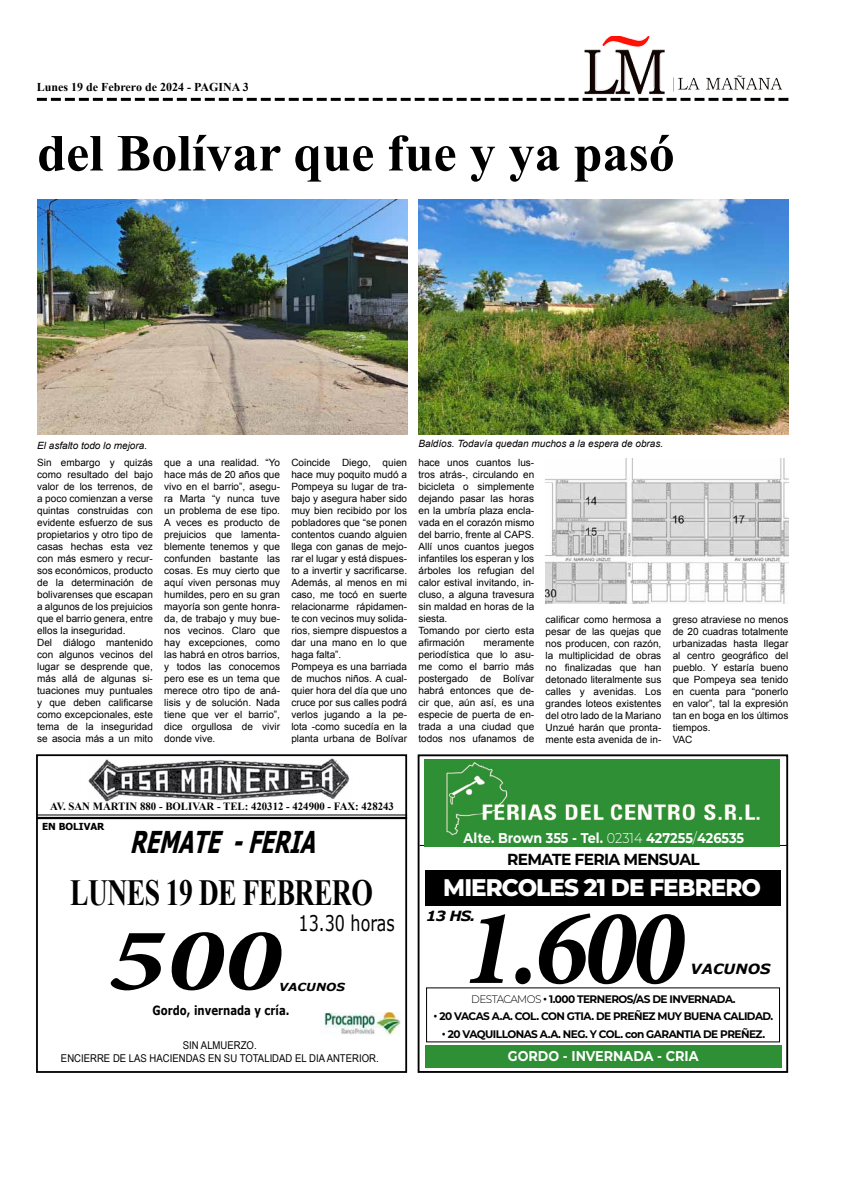
<style>
.page{position:relative;width:842px;height:1191px;background:#fff}
.page>*{position:absolute;margin:0;border:0;box-sizing:border-box;transform-origin:0 0}
.t1{font:italic 700 108.3px "Minion Pro";color:#000}
.t2{font:italic 700 90px "Minion Pro";color:#000;scale:1.29 1}
.t3{font:700 52px "Times New Roman";color:#000}
.t4{font:700 36.8px "Times New Roman";letter-spacing:-.02em;color:#000;scale:.75 1}
.t5{font:italic 700 30.1px "Tahoma";color:#000;scale:.72 1}
.t6{font:800 24px "Montserrat";letter-spacing:-.04em;color:#fff;scale:.96 1}
.t7{font:21.6px "Verdana";color:#000;scale:.74 1}
.t8{font:700 16px "Montserrat";letter-spacing:-.04em;color:#000;scale:.96 1}
.t9{font:700 14.2px "Montserrat";color:#fff;scale:.9 1}
.t10{font:italic 700 14px "Verdana";color:#000;scale:1.04 1}
.t11{font:700 12.7px "Verdana";color:#000;scale:.8 1}
.t12{font:700 12px "Times New Roman";color:#000}
.t13{font:700 11.1px "Times New Roman";color:#000}
.t14{font:italic 700 11.1px "Verdana";color:#000;scale:1.09 1}
.t15{font:700 11px "Montserrat";letter-spacing:-.05em;color:#000;scale:.96 1}
.t16{font:10.7px/12.9px "Arial Narrow";color:#000;text-align:center;scale:1.09 1}
.t17{font:10px/12px "Arial";color:#000}
.t18{font:italic 10px "Arial";color:#000}
.t19{font:700 9.7px "Tahoma";color:#000}
.s1{font-weight:300}
</style>
<div class="page">
<svg style="left:37px;top:98px;width:751px;height:3px"></svg>
<img style="left:584px;top:36px;width:199px;height:59px">
<div style="left:426px;top:870px;width:355px;height:35px;background:#000"></div>
<hr style="left:420px;top:845px;width:367px;height:1px;background:#000">
<div style="left:418px;top:754px;width:370px;height:318px;border:2px solid #000"></div>
<img style="left:424px;top:759px;width:356px;height:87px">
<div style="left:425px;top:1045px;width:356px;height:22px;background:#2e8f35"></div>
<div style="left:36px;top:754px;width:371px;height:318px;border:2px solid #000"></div>
<img style="left:88px;top:758px;width:262px;height:44px">
<hr style="left:37px;top:814px;width:370px;height:1px;background:#000">
<hr style="left:37px;top:817px;width:370px;height:2px;background:#000">
<img style="left:324px;top:1012px;width:77px;height:23px">
<img style="left:37px;top:199px;width:370px;height:235px">
<img style="left:418px;top:199px;width:370px;height:236px">
<img style="left:546px;top:458px;width:242px;height:145px">
<p class="t12" style="left:37px;top:78px;width:214px">Lunes 19 de Febrero de 2024 - PAGINA 3</p>
<h3 class="t3" style="left:37px;top:117px;width:639px">del Bolívar que fue y ya pasó</h3>
<p class="t18" style="left:37px;top:439px;width:112px">El asfalto todo lo mejora.</p>
<p class="t17" style="left:37px;top:456px;width:117px">Sin embargo y quizás como resultado del bajo valor de los terrenos, de a poco comienzan a verse quintas construidas con evidente esfuerzo de sus propietarios y otro tipo de casas hechas esta vez con más esmero y recur&shy;sos económicos, producto de la determinación de bolivarenses que escapan a algunos de los prejuicios que el barrio genera, entre ellos la inseguridad.<br>Del diálogo mantenido con algunos vecinos del lugar se desprende que, más allá de algunas si&shy;tuaciones muy puntuales y que deben calificarse como excepcionales, este tema de la inseguridad se asocia más a un mito</p>
<p class="t17" style="left:164px;top:456px;width:117px;text-align:justify">que a una realidad. “Yo hace más de 20 años que vivo en el barrio”, asegu&shy;ra Marta “y nunca tuve un problema de ese tipo.<br>A veces es producto de prejuicios que lamenta&shy;blemente tenemos y que confunden bastante las cosas. Es muy cierto que aquí viven personas muy humildes, pero en su gran mayoría son gente honra&shy;da, de trabajo y muy bue&shy;nos vecinos. Claro que hay excepciones, como las habrá en otros barrios, y todos las conocemos pero ese es un tema que merece otro tipo de aná&shy;lisis y de solución. Nada tiene que ver el barrio”, dice orgullosa de vivir donde vive.</p>
<p class="t17" style="left:291px;top:456px;width:117px">Coincide Diego, quien hace muy poquito mudó a<br>Pompeya su lugar de tra&shy;bajo y asegura haber sido muy bien recibido por los pobladores que “se ponen contentos cuando alguien llega con ganas de mejo&shy;rar el lugar y está dispues&shy;to a invertir y sacrificarse.<br>Además, al menos en mi caso, me tocó en suerte relacionarme rápidamen&shy;te con vecinos muy solida&shy;rios, siempre dispuestos a dar una mano en lo que haga falta”.<br>Pompeya es una barriada de muchos niños. A cual&shy;quier hora del día que uno cruce por sus calles podrá verlos jugando a la pe&shy;lota -como sucedía en la planta urbana de Bolívar</p>
<p class="t18" style="left:418px;top:437px;width:246px">Baldíos. Todavía quedan muchos a la espera de obras.</p>
<p class="t17" style="left:418px;top:456px;width:117px">hace unos cuantos lus&shy;tros atrás-, circulando en bicicleta o simplemente dejando pasar las horas en la umbría plaza encla&shy;vada en el corazón mismo del barrio, frente al CAPS.<br>Allí unos cuantos juegos infantiles los esperan y los árboles los refugian del calor estival invitando, in&shy;cluso, a alguna travesura sin maldad en horas de la siesta.<br>Tomando por cierto esta afirmación</p>
<p class="t17" style="left:418px;top:636px;width:117px;text-align:justify;text-indent:65px">meramente periodística que lo asu&shy;me como el barrio más postergado de Bolívar habrá entonces que de&shy;cir que, aún así, es una especie de puerta de en&shy;trada a una ciudad que todos nos ufanamos de</p>
<p class="t17" style="left:546px;top:613px;width:117px;text-align:justify">calificar como hermosa a pesar de las quejas que nos producen, con razón, la multiplicidad de obras no finalizadas que han detonado literalmente sus calles y avenidas. Los grandes loteos existentes del otro lado de la Mariano Unzué harán que pronta&shy;mente esta avenida de in-</p>
<p class="t17" style="left:673px;top:613px;width:117px">greso atraviese no menos de 20 cuadras totalmente urbanizadas hasta llegar al centro geográfico del pueblo. Y estaría bueno que Pompeya sea tenido en cuenta para “ponerlo en valor”, tal la expresión tan en boga en los últimos tiempos.<br>VAC</p>
<p class="t13" style="left:50px;top:798px;width:345px">AV. SAN MARTIN 880 - BOLIVAR - TEL: 420312 - 424900 - FAX: 428243</p>
<p class="t19" style="left:42px;top:819px;width:64px">EN BOLIVAR</p>
<h3 class="t5" style="left:130px;top:821px;width:270px">REMATE -FERIA</h3>
<h3 class="t4" style="left:70px;top:867px;width:405px">LUNES 19 DE FEBRERO</h3>
<h3 class="t7" style="left:299px;top:908px;width:131px">13.30 horas</h3>
<h2 class="t2" style="left:109px;top:896px;width:135px">500</h2>
<p class="t14" style="left:279px;top:979px;width:62px">VACUNOS</p>
<p class="t11" style="left:153px;top:1001px;width:173px">Gordo, invernada y cría.</p>
<p class="t16" style="left:61px;top:1038px;width:293px">SIN ALMUERZO.<br>ENCIERRE DE LAS HACIENDAS EN SU TOTALIDAD EL DIA ANTERIOR.</p>
<h3 class="t9" style="left:464px;top:827px;width:313px">ALTE. BROWN 355 - TEL. <span class="s1">02314</span> 427255<span class="s1">/</span>426535</h3>
<h3 class="t8" style="left:507px;top:847px;width:202px">REMATE FERIA MENSUAL</h3>
<h3 class="t6" style="left:443px;top:870px;width:333px">MIERCOLES 21 DE FEBRERO</h3>
<h3 class="t10" style="left:426px;top:905px;width:49px">13 HS.</h3>
<h1 class="t1" style="left:463px;top:871px;width:223px">1.600</h1>
<h3 class="t10" style="left:690px;top:958px;width:78px">VACUNOS</h3>
<p class="t15" style="left:471px;top:991px;width:125px"><span class="s1">DESTACAMOS</span> • 1.000 TERNEROS</p>
<p class="t15" style="left:633px;top:991px;width:47px">/ASDEINVERNADA</p>
<p class="t15" style="left:733px;top:991px;width:4px">.</p>
<p class="t15" style="left:434px;top:1008px;width:38px">• 20 VACAS</p>
<p class="t15" style="left:492px;top:1008px;width:33px">A.A. COL</p>
<p class="t15" style="left:536px;top:1008px;width:40px">. CON GTIA</p>
<p class="t15" style="left:591px;top:1008px;width:106px">. DE PREÑEZ MUY BUENA</p>
<p class="t15" style="left:724px;top:1008px;width:8px">CALIDAD</p>
<p class="t15" style="left:770px;top:1008px;width:4px">.</p>
<p class="t15" style="left:442px;top:1026px;width:338px">• 20 VAQUILLONAS A.A. NEG. Y COL. CON GARANTIA DE PREÑ EZ.</p>
<h3 class="t9" style="left:508px;top:1045px;width:213px">GORDO - INVERNADA - CRIA</h3>
</div>
